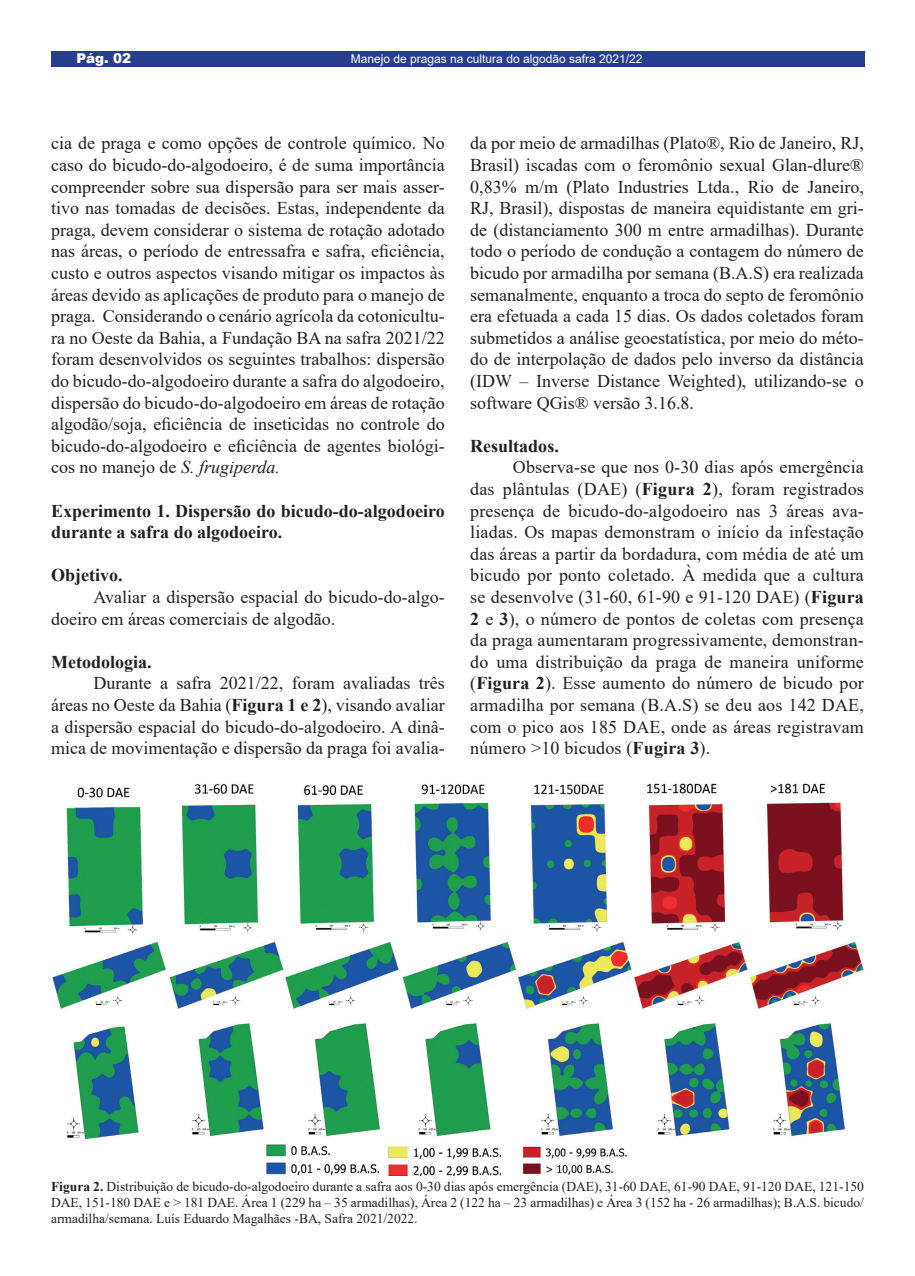
<style>
.page{position:relative;width:915px;height:1276px;background:#fff}
.page>*{position:absolute;margin:0;border:0;box-sizing:border-box;transform-origin:0 0}
.t1{font:18px/21.6px "Times New Roman";color:#231f20;text-align:justify}
.t2{font:700 18px/21.6px "Times New Roman";color:#231f20}
.t3{font:13.5px/16.2px "Times New Roman";color:#231f20;text-align:justify}
.t4{font:900 13.5px "Arial";color:#fff}
.t5{font:12px "Arial";color:#fff}
.s1{font-style:italic}
.s2{font-weight:700}
</style>
<div class="page">
<div style="left:51px;top:51px;width:813px;height:16px;background:#253f8e"></div>
<img style="left:52px;top:783px;width:811px;height:392px">
<p class="t4" style="left:76px;top:48px;width:56px">Pág. 02</p>
<p class="t5" style="left:350px;top:50px;width:293px">Manejo de pragas na cultura do algodão safra 2021/22</p>
<p class="t1" style="left:51px;top:132px;width:395px">cia de praga e como opções de controle químico. No caso do bicudo-do-algodoeiro, é de suma importância compreender sobre sua dispersão para ser mais asser&shy;tivo nas tomadas de decisões. Estas, independente da praga, devem considerar o sistema de rotação adotado nas áreas, o período de entressafra e safra, eficiência, custo e outros aspectos visando mitigar os impactos às áreas devido as aplicações de produto para o manejo de praga. Considerando o cenário agrícola da cotonicultu&shy;ra no Oeste da Bahia, a Fundação BA na safra 2021/22 foram desenvolvidos os seguintes trabalhos: dispersão do bicudo-do-algodoeiro durante a safra do algodoeiro, dispersão do bicudo-do-algodoeiro em áreas de rotação algodão/soja, eficiência de inseticidas no controle do bicudo-do-algodoeiro e eficiência de agentes biológi&shy;cos no manejo de <span class="s1">S. frugiperda.</span></p>
<p class="t2" style="left:51px;top:499px;width:395px">Experimento 1. Dispersão do bicudo-do-algodoeiro durante a safra do algodoeiro.</p>
<p class="t2" style="left:51px;top:564px;width:73px">Objetivo.</p>
<p class="t1" style="left:51px;top:585px;width:395px;text-indent:43px">Avaliar a dispersão espacial do bicudo-do-algo&shy;doeiro em áreas comerciais de algodão.</p>
<p class="t2" style="left:51px;top:650px;width:102px">Metodologia.</p>
<p class="t1" style="left:51px;top:672px;width:395px;text-indent:43px">Durante a safra 2021/22, foram avaliadas três áreas no Oeste da Bahia (<span class="s2">Figura 1 e 2</span>), visando avaliar a dispersão espacial do bicudo-do-algodoeiro. A dinâ&shy;mica de movimentação e dispersão da praga foi avalia-</p>
<p class="t1" style="left:470px;top:132px;width:395px">da por meio de armadilhas (Plato®, Rio de Janeiro, RJ, Brasil) iscadas com o feromônio sexual Glan-dlure® 0,83% m/m (Plato Industries Ltda., Rio de Janeiro, RJ, Brasil), dispostas de maneira equidistante em gri&shy;de (distanciamento 300 m entre armadilhas). Durante todo o período de condução a contagem do número de bicudo por armadilha por semana (B.A.S) era realizada semanalmente, enquanto a troca do septo de feromônio era efetuada a cada 15 dias. Os dados coletados foram submetidos a análise geoestatística, por meio do méto&shy;do de interpolação de dados pelo inverso da distância (IDW – Inverse Distance Weighted), utilizando-se o software QGis® versão 3.16.8.</p>
<p class="t2" style="left:470px;top:434px;width:90px">Resultados.</p>
<p class="t1" style="left:470px;top:456px;width:395px;text-indent:43px">Observa-se que nos 0-30 dias após emergência das plântulas (DAE) (<span class="s2">Figura 2</span>), foram registrados presença de bicudo-do-algodoeiro nas 3 áreas ava&shy;liadas. Os mapas demonstram o início da infestação das áreas a partir da bordadura, com média de até um bicudo por ponto coletado. À medida que a cultura se desenvolve (31-60, 61-90 e 91-120 DAE) (<span class="s2">Figura 2</span> e <span class="s2">3</span>), o número de pontos de coletas com presença da praga aumentaram progressivamente, demonstran&shy;do uma distribuição da praga de maneira uniforme (<span class="s2">Figura 2</span>). Esse aumento do número de bicudo por armadilha por semana (B.A.S) se deu aos 142 DAE, com o pico aos 185 DAE, onde as áreas registravam número &gt;10 bicudos (<span class="s2">Fugira 3</span>).</p>
<p class="t3" style="left:51px;top:1177px;width:814px"><span class="s2">Figura 2.</span> Distribuição de bicudo-do-algodoeiro durante a safra aos 0-30 dias após emergência (DAE), 31-60 DAE, 61-90 DAE, 91-120 DAE, 121-150<br>DAE, 151-180 DAE e &gt; 181 DAE. Área 1 (229 ha – 35 armadilhas), Área 2 (122 ha – 23 armadilhas) e Área 3 (152 ha - 26 armadilhas); B.A.S. bicudo/ armadilha/semana. Luís Eduardo Magalhães -BA, Safra 2021/2022.</p>
</div>
